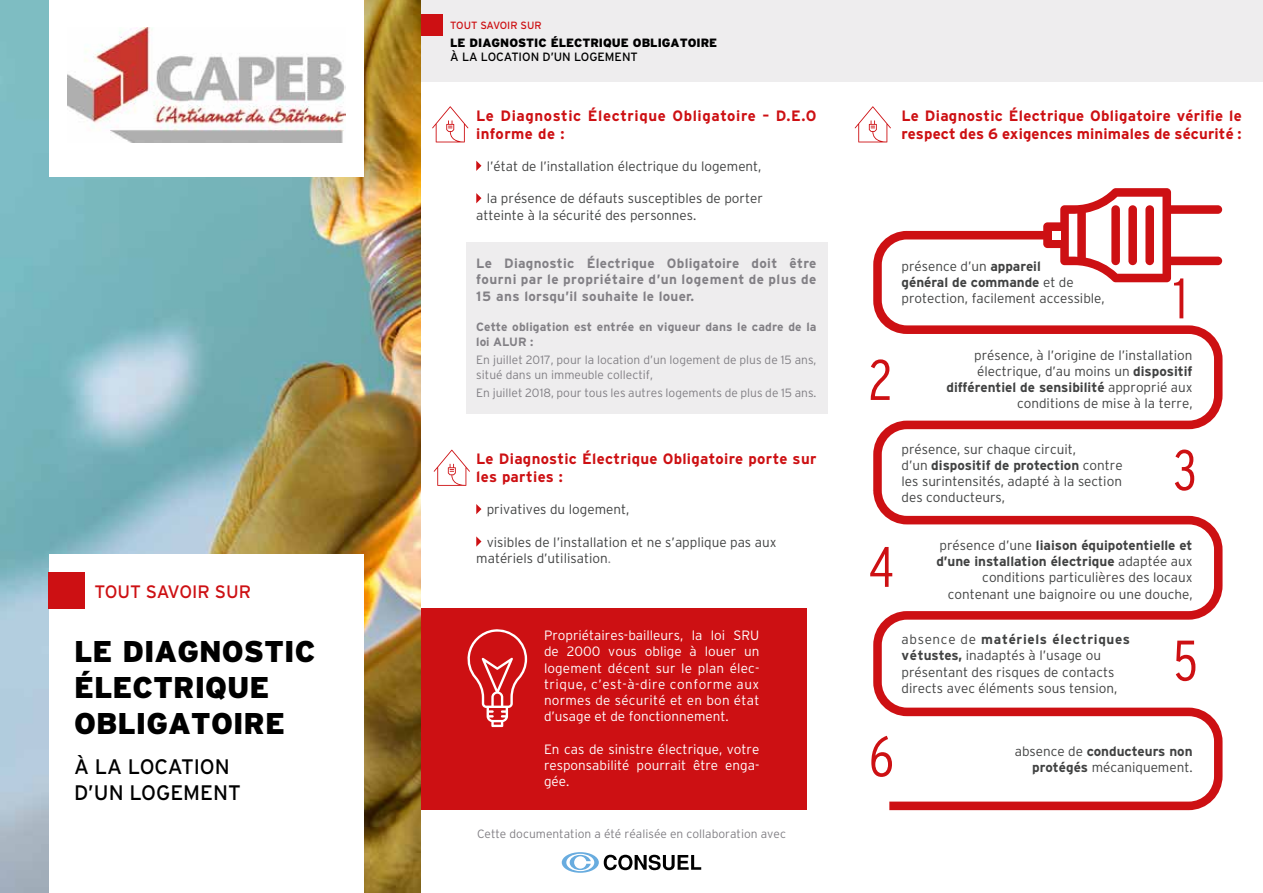
<style>
.page{position:relative;width:1263px;height:893px;background:#fff}
.page>*{position:absolute;margin:0;border:0;box-sizing:border-box;transform-origin:0 0}
.t1{font:300 condensed 57px "Interstate";color:#cd1013}
.t2{font:900 30px/36px "Interstate";color:#000}
.t3{font:21px/25.2px "Interstate";color:#000}
.t4{font:18px "Interstate";color:#cd1013}
.t5{font:700 15px/18px "Interstate";letter-spacing:.02em;color:#cd1013}
.t6{font:700 15px/18px "Interstate";letter-spacing:.04em;color:#cd1013}
.t7{font:300 13.5px/16.2px "Interstate";color:#414242}
.t8{font:300 13.5px/16.2px "Interstate";color:#fff;text-align:justify}
.t9{font:700 13.5px/16.2px "Interstate";letter-spacing:.03em;color:#828085;text-align:justify}
.t10{font:300 12px/14.4px "Interstate";color:#828085}
.t11{font:700 12px/14.4px "Interstate";letter-spacing:.01em;color:#828085}
.t12{font:900 12px "Interstate";color:#000}
.t13{font:12px "Interstate";color:#000}
.t14{font:10.5px "Interstate";color:#cd1013}
.s1{color:#828085}
.s2{font-weight:700}
</style>
<div class="page">
<img style="left:0;top:0;width:421px;height:893px">
<div style="left:466px;top:242px;width:362px;height:172px;background:#eeedee"></div>
<div style="left:421px;top:0;width:842px;height:82px;background:#eeedee"></div>
<div style="left:421px;top:608px;width:386px;height:202px;background:#cd1013"></div>
<div style="left:49px;top:0;width:315px;height:176px;background:#fff"></div>
<img style="left:67px;top:27px;width:279px;height:116px">
<div style="left:49px;top:554px;width:315px;height:339px;background:#fff"></div>
<div style="left:49px;top:572px;width:36px;height:36px;background:#cd1013"></div>
<svg style="left:476px;top:161px;width:5px;height:10px"></svg>
<svg style="left:476px;top:193px;width:5px;height:10px"></svg>
<svg style="left:476px;top:504px;width:5px;height:10px"></svg>
<svg style="left:476px;top:536px;width:5px;height:11px"></svg>
<div style="left:421px;top:14px;width:22px;height:21px;background:#cd1013"></div>
<svg style="left:467px;top:629px;width:60px;height:98px"></svg>
<svg style="left:873px;top:188px;width:349px;height:622px"></svg>
<div style="left:1052px;top:231px;width:8px;height:8px;background:#fff"></div>
<svg style="left:1069px;top:214px;width:8px;height:43px"></svg>
<svg style="left:1086px;top:197px;width:76px;height:77px"></svg>
<div style="left:1145px;top:205px;width:9px;height:60px;background:#cd1013;border-radius:4px"></div>
<div style="left:1128px;top:205px;width:9px;height:60px;background:#cd1013;border-radius:4px"></div>
<div style="left:1111px;top:205px;width:9px;height:60px;background:#cd1013;border-radius:4px"></div>
<svg style="left:432px;top:106px;width:36px;height:36px"></svg>
<svg style="left:434px;top:450px;width:36px;height:36px"></svg>
<svg style="left:855px;top:106px;width:36px;height:36px"></svg>
<svg style="left:562px;top:852px;width:139px;height:21px"></svg>
<h3 class="t4" style="left:94px;top:582px;width:158px">TOUT SAVOIR SUR</h3>
<h2 class="t2" style="left:74px;top:633px;width:243px">LE DIAGNOSTIC<br>ÉLECTRIQUE<br>OBLIGATOIRE</h2>
<h3 class="t3" style="left:74px;top:754px;width:168px">À LA LOCATION<br>D’UN LOGEMENT</h3>
<p class="t14" style="left:450px;top:20px;width:93px">TOUT SAVOIR SUR</p>
<p class="t12" style="left:450px;top:36px;width:268px">LE DIAGNOSTIC ÉLECTRIQUE OBLIGATOIRE</p>
<p class="t13" style="left:450px;top:51px;width:189px">À LA LOCATION D’UN LOGEMENT</p>
<p class="t6" style="left:476px;top:106px;width:342px">Le Diagnostic Électrique Obligatoire – D.E.O informe de :</p>
<p class="t7" style="left:487px;top:158px;width:276px">l’état de l’installation électrique du logement,</p>
<p class="t7" style="left:476px;top:190px;width:288px;text-indent:11px">la présence de défauts susceptibles de porter atteinte à la sécurité des personnes.</p>
<p class="t9" style="left:476px;top:255px;width:342px">Le Diagnostic Électrique Obligatoire doit être fourni par le propriétaire d’un logement de plus de 15 ans lorsqu’il souhaite le louer.</p>
<p class="t11" style="left:476px;top:320px;width:342px">Cette obligation est entrée en vigueur dans le cadre de la loi ALUR :</p>
<p class="t10" style="left:476px;top:353px;width:342px">En juillet 2017, pour la location d’un logement de plus de 15 ans, situé dans un immeuble collectif,</p>
<p class="t10" style="left:476px;top:386px;width:342px">En juillet 2018, pour tous les autres logements de plus de 15 ans.</p>
<p class="t5" style="left:476px;top:449px;width:342px">Le Diagnostic Électrique Obligatoire porte sur les parties :</p>
<p class="t7" style="left:487px;top:501px;width:144px">privatives du logement,</p>
<p class="t7" style="left:476px;top:534px;width:302px;text-indent:11px">visibles de l’installation et ne s’applique pas aux matériels d’utilisation<span class="s1">.</span></p>
<p class="t8" style="left:544px;top:627px;width:217px">Propriétaires-bailleurs, la loi SRU de 2000 vous oblige à louer un logement décent sur le plan élec&shy;trique, c’est-à-dire conforme aux normes de sécurité et en bon état d’usage et de fonctionnement.</p>
<p class="t8" style="left:544px;top:741px;width:217px">En cas de sinistre électrique, votre responsabilité pourrait être enga&shy;gée.</p>
<p class="t10" style="left:477px;top:826px;width:310px">Cette documentation a été réalisée en collaboration avec</p>
<p class="t5" style="left:901px;top:106px;width:342px">Le Diagnostic Électrique Obligatoire vérifie le respect des 6 exigences minimales de sécurité :</p>
<p class="t7" style="left:901px;top:258px;width:205px">présence d’un <span class="s2">appareil<br>général de commande</span> et de protection, facilement accessible,</p>
<h1 class="t1" style="left:1173px;top:266px;width:16px">1</h1>
<h1 class="t1" style="left:869px;top:348px;width:25px">2</h1>
<h1 class="t1" style="left:869px;top:535px;width:27px">4</h1>
<p class="t7" style="left:946px;top:347px;width:248px;text-align:right">présence, à l’origine de l’installation électrique, d’au moins un <span class="s2">dispositif différentiel de sensibilité</span> approprié aux conditions de mise à la terre,</p>
<p class="t7" style="left:901px;top:441px;width:223px">présence, sur chaque circuit,<br>d’un <span class="s2">dispositif de protection</span> contre les surintensités, adapté à la section des conducteurs,</p>
<p class="t7" style="left:936px;top:537px;width:258px;text-align:right">présence d’une <span class="s2">liaison équipotentielle et d’une installation électrique</span> adaptée aux conditions particulières des locaux contenant une baignoire ou une douche,</p>
<p class="t7" style="left:901px;top:631px;width:230px">absence de <span class="s2">matériels électriques vétustes,</span> inadaptés à l’usage ou présentant des risques de contacts directs avec éléments sous tension,</p>
<h1 class="t1" style="left:1173px;top:438px;width:25px">3</h1>
<h1 class="t1" style="left:1173px;top:628px;width:26px">5</h1>
<h1 class="t1" style="left:869px;top:724px;width:27px">6</h1>
<p class="t7" style="left:1015px;top:743px;width:179px;text-align:right">absence de <span class="s2">conducteurs non protégés</span> mécaniquement.</p>
</div>
